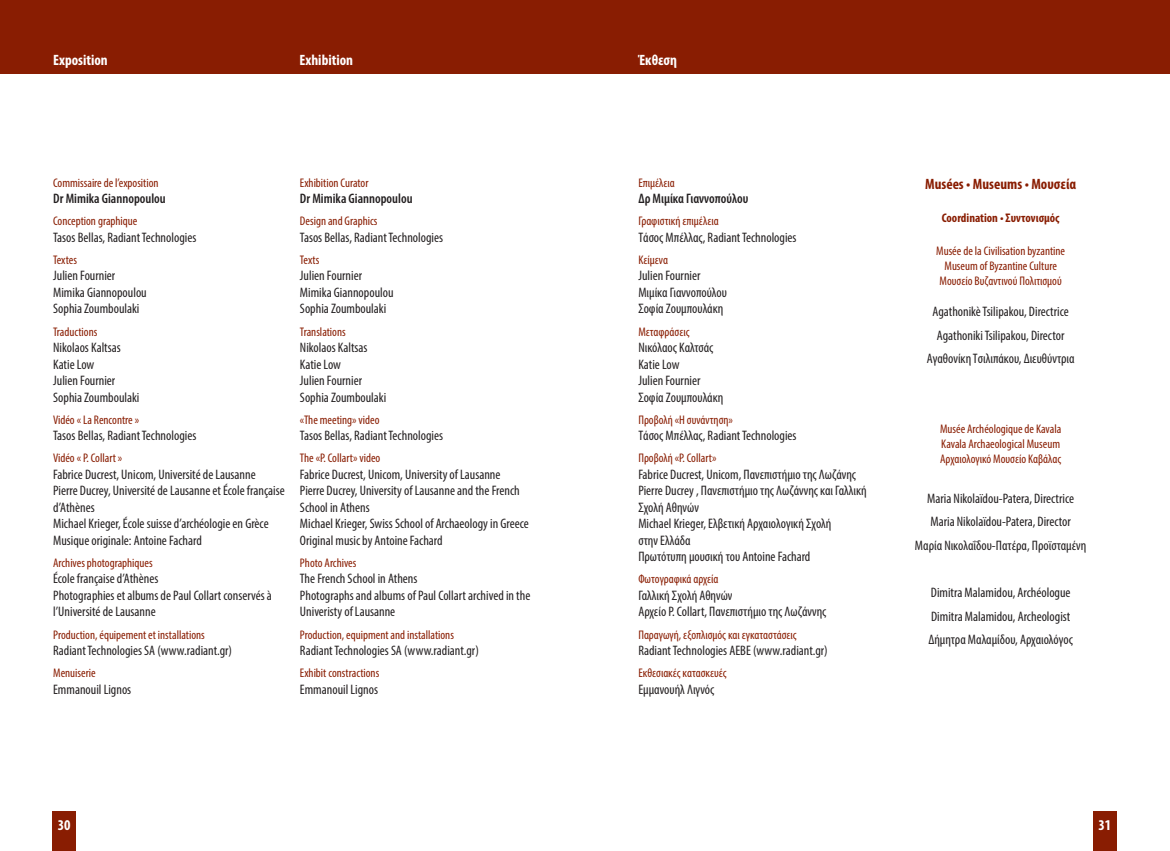
<style>
.page{position:relative;width:1170px;height:851px;background:#fff}
.page>*{position:absolute;margin:0;border:0;box-sizing:border-box;transform-origin:0 0}
.titles{font:700 condensed 15px "Myriad Pro";color:#fff}
.titles-2{font:700 condensed 15px "Myriad Pro";color:#891d02}
.cred-flesh{font:condensed 13.75px/16.5px "Myriad Pro";color:#231f20}
.Prog-F{font:condensed 13.75px "Myriad Pro";color:#231f20}
.Prog-F-2{font:600 condensed 13.75px "Myriad Pro";color:#231f20}
.Prog-E{font:600 condensed 13.75px "Myriad Pro";color:#231f20}
.Prog-G{font:600 condensed 13.75px "Myriad Pro";color:#231f20}
.cred-tit{font:condensed 12.5px "Myriad Pro";color:#891d02}
.titles-3{font:700 condensed 12.5px "Myriad Pro";color:#891d02}
</style>
<div class="page">
<div style="left:52px;top:811px;width:24px;height:39px;background:#891d02"></div>
<div style="left:1092px;top:811px;width:24px;height:39px;background:#891d02"></div>
<div style="left:0;top:0;width:1169px;height:74px;background:#891d02"></div>
<p class="titles" style="left:53px;top:51px;width:56px">Exposition</p>
<p class="titles" style="left:299px;top:51px;width:55px">Exhibition</p>
<p class="titles" style="left:638px;top:51px;width:40px">Έκθεση</p>
<p class="cred-tit" style="left:53px;top:175px;width:107px">Commissaire de l’exposition</p>
<p class="Prog-F-2" style="left:53px;top:190px;width:114px">Dr Mimika Giannopoulou</p>
<p class="cred-tit" style="left:53px;top:213px;width:86px">Conception graphique</p>
<p class="cred-flesh" style="left:53px;top:229px;width:145px">Tasos Bellas, Radiant Technologies</p>
<p class="cred-tit" style="left:53px;top:252px;width:25px">Textes</p>
<p class="cred-flesh" style="left:53px;top:267px;width:95px">Julien Fournier<br>Mimika Giannopoulou<br>Sophia Zoumboulaki</p>
<p class="cred-tit" style="left:53px;top:324px;width:46px">Traductiοns</p>
<p class="cred-flesh" style="left:53px;top:339px;width:88px">Nikolaos Kaltsas<br>Katie Low<br>Julien Fournier<br>Sophia Zoumboulaki</p>
<p class="cred-tit" style="left:53px;top:412px;width:87px">Vidéo « La Rencontre »</p>
<p class="Prog-F" style="left:53px;top:427px;width:145px">Tasos Bellas, Radiant Technologies</p>
<p class="cred-tit" style="left:53px;top:450px;width:71px">Vidéo « P. Collart »</p>
<p class="cred-flesh" style="left:53px;top:466px;width:233px">Fabrice Ducrest, Unicom, Université de Lausanne<br>Pierre Ducrey, Université de Lausanne et École française d’Athènes<br>Michael Krieger, École suisse d’archéologie en Grèce Musique originale: Antoine Fachard</p>
<p class="cred-tit" style="left:53px;top:555px;width:101px">Archives photographiques</p>
<p class="cred-flesh" style="left:53px;top:570px;width:220px">École française d’Athènes<br>Photographies et albums de Paul Collart conservés à l’Université de Lausanne</p>
<p class="cred-tit" style="left:53px;top:626px;width:153px">Production, équipement et installations</p>
<p class="cred-flesh" style="left:53px;top:642px;width:180px">Radiant Technologies SA (www.radiant.gr)</p>
<p class="cred-tit" style="left:53px;top:665px;width:44px">Menuiserie</p>
<p class="cred-flesh" style="left:53px;top:680px;width:80px">Emmanouil Lignos</p>
<p class="cred-tit" style="left:300px;top:175px;width:70px">Exhibition Curator</p>
<p class="Prog-E" style="left:300px;top:190px;width:114px">Dr Mimika Giannopoulou</p>
<p class="cred-tit" style="left:300px;top:213px;width:79px">Design and Graphics</p>
<p class="cred-flesh" style="left:300px;top:229px;width:145px">Tasos Bellas, Radiant Technologies</p>
<p class="cred-tit" style="left:300px;top:252px;width:21px">Texts</p>
<p class="cred-flesh" style="left:300px;top:267px;width:95px">Julien Fournier<br>Mimika Giannopoulou<br>Sophia Zoumboulaki</p>
<p class="cred-tit" style="left:300px;top:324px;width:47px">Translations</p>
<p class="cred-flesh" style="left:300px;top:339px;width:88px">Nikolaos Kaltsas<br>Katie Low<br>Julien Fournier<br>Sophia Zoumboulaki</p>
<p class="cred-tit" style="left:300px;top:412px;width:81px">«The meeting» video</p>
<p class="cred-flesh" style="left:300px;top:427px;width:145px">Tasos Bellas, Radiant Technologies</p>
<p class="cred-tit" style="left:300px;top:450px;width:82px">The «P. Collart» video</p>
<p class="cred-flesh" style="left:300px;top:466px;width:230px">Fabrice Ducrest, Unicom, University of Lausanne<br>Pierre Ducrey, University of Lausanne and the French School in Athens<br>Michael Krieger, Swiss School of Archaeology in Greece Original music by Antoine Fachard</p>
<p class="cred-tit" style="left:300px;top:555px;width:58px">Photo Archives</p>
<p class="cred-flesh" style="left:300px;top:570px;width:232px">The French School in Athens<br>Photographs and albums of Paul Collart archived in the<br>Univeristy of Lausanne</p>
<p class="cred-tit" style="left:300px;top:626px;width:155px">Production, equipment and installations</p>
<p class="cred-flesh" style="left:300px;top:642px;width:180px">Radiant Technologies SA (www.radiant.gr)</p>
<p class="cred-tit" style="left:300px;top:665px;width:81px">Exhibit constractions</p>
<p class="cred-flesh" style="left:300px;top:680px;width:80px">Emmanouil Lignos</p>
<p class="cred-tit" style="left:638px;top:175px;width:38px">Επιμέλεια</p>
<p class="Prog-G" style="left:638px;top:190px;width:111px">Δρ Μιμίκα Γιαννοπούλου</p>
<p class="cred-tit" style="left:638px;top:213px;width:82px">Γραφιστική επιμέλεια</p>
<p class="cred-flesh" style="left:638px;top:229px;width:160px">Τάσος Μπέλλας, Radiant Technologies</p>
<p class="cred-tit" style="left:638px;top:252px;width:31px">Κείμενα</p>
<p class="cred-flesh" style="left:638px;top:267px;width:90px">Julien Fournier<br>Μιμίκα Γιαννοπούλου<br>Σοφία Ζουμπουλάκη</p>
<p class="cred-tit" style="left:638px;top:324px;width:53px">Μεταφράσεις</p>
<p class="cred-flesh" style="left:638px;top:339px;width:87px">Νικόλαος Καλτσάς<br>Katie Low<br>Julien Fournier<br>Σοφία Ζουμπουλάκη</p>
<p class="cred-tit" style="left:638px;top:412px;width:96px">Προβολή «Η συνάντηση»</p>
<p class="cred-flesh" style="left:638px;top:427px;width:160px">Τάσος Μπέλλας, Radiant Technologies</p>
<p class="cred-tit" style="left:638px;top:450px;width:80px">Προβολή «P. Collart»</p>
<p class="cred-flesh" style="left:638px;top:466px;width:230px">Fabrice Ducrest, Unicom, Πανεπιστήμιο της Λωζάνης Pierre Ducrey , Πανεπιστήμιο της Λωζάννης και Γαλλική Σχολή Αθηνών<br>Michael Krieger, Ελβετική Αρχαιολογική Σχολή<br>στην Ελλάδα<br>Πρωτότυπη μουσική του Antoine Fachard</p>
<p class="cred-tit" style="left:638px;top:571px;width:82px">Φωτογραφικά αρχεία</p>
<p class="cred-flesh" style="left:638px;top:587px;width:189px">Γαλλική Σχολή Αθηνών<br>Αρχείο P. Collart, Πανεπιστήμιο της Λωζάννης</p>
<p class="cred-tit" style="left:638px;top:626px;width:160px">Παραγωγή, εξοπλισμός και εγκαταστάσεις</p>
<p class="cred-flesh" style="left:638px;top:642px;width:191px">Radiant Technologies AEBE (www.radiant.gr)</p>
<p class="cred-tit" style="left:638px;top:665px;width:90px">Εκθεσιακές κατασκευές</p>
<p class="cred-flesh" style="left:638px;top:680px;width:77px">Εμμανουήλ Λιγνός</p>
<p class="titles-2" style="left:925px;top:174px;width:152px">Musées • Museums • Mουσεία</p>
<p class="titles-3" style="left:941px;top:209px;width:119px">Coordination • Συντονισμός</p>
<p class="cred-tit" style="left:936px;top:243px;width:130px">Musée de la Civilisation byzantine</p>
<p class="cred-tit" style="left:944px;top:258px;width:114px">Museum of Byzantine Culture</p>
<p class="cred-tit" style="left:939px;top:273px;width:124px">Μουσείο Βυζαντινού Πολιτισμού</p>
<p class="cred-flesh" style="left:932px;top:303px;width:138px">Agathonikè Tsilipakou, Directrice</p>
<p class="cred-flesh" style="left:936px;top:327px;width:129px">Agathoniki Tsilipakou, Director</p>
<p class="cred-flesh" style="left:926px;top:350px;width:149px">Αγαθονίκη Τσιλιπάκου, Διευθύντρια</p>
<p class="cred-tit" style="left:939px;top:421px;width:123px">Musée Archéologique de Kavala</p>
<p class="cred-tit" style="left:941px;top:436px;width:120px">Kavala Archaeological Museum</p>
<p class="cred-tit" style="left:940px;top:451px;width:122px">Αρχαιολογικό Μουσείο Καβάλας</p>
<p class="cred-flesh" style="left:927px;top:489px;width:148px">Maria Nikolaïdou-Patera, Directrice</p>
<p class="cred-flesh" style="left:930px;top:513px;width:142px">Maria Nikolaïdou-Patera, Director</p>
<p class="cred-flesh" style="left:914px;top:537px;width:173px">Μαρία Nικολαΐδου-Πατέρα, Προϊσταμένη</p>
<p class="cred-flesh" style="left:930px;top:584px;width:141px">Dimitra Μalamidou, Archéologue</p>
<p class="cred-flesh" style="left:931px;top:607px;width:141px">Dimitra Μalamidou, Archeologist</p>
<p class="cred-flesh" style="left:928px;top:631px;width:146px">Δήμητρα Mαλαμίδου, Αρχαιολόγος</p>
<p class="titles" style="left:58px;top:815px;width:14px">30</p>
<p class="titles" style="left:1098px;top:815px;width:14px">31</p>
</div>
